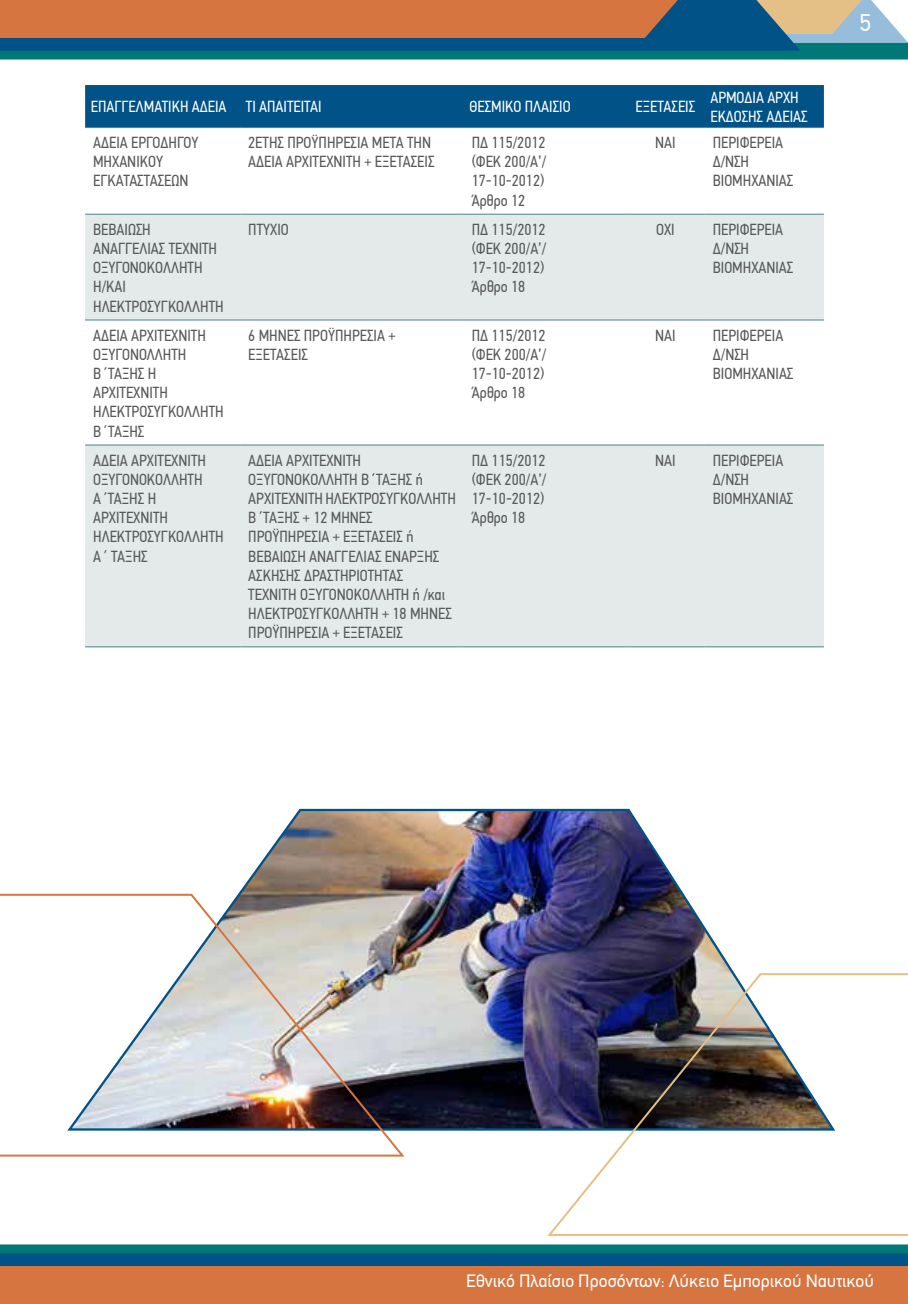
<style>
.page{position:relative;width:908px;height:1304px;background:#fff}
.page>*{position:absolute;margin:0;border:0;box-sizing:border-box;transform-origin:0 0}
.t1{font:24px "PF Din Text Pro";color:#fff}
.t2{font:18px "PF Din Text";color:#fff}
.t3{font:16px/19.2px "PF Din Text Cond Pro";color:#58595b}
.t4{font:16px/19.2px "PF Din Text Cond Pro";color:#fff}
</style>
<div class="page">
<div style="left:0;top:43px;width:907px;height:17px;background:#007878"></div>
<svg style="left:0;top:0;width:907px;height:51px;background:#8c7466"></svg>
<div style="left:0;top:1244px;width:907px;height:17px;background:#007878"></div>
<svg style="left:0;top:1253px;width:907px;height:51px;background:#9f6c51"></svg>
<div style="left:85px;top:85px;width:738px;height:42px;background:#005287"></div>
<svg style="left:85px;top:128px;width:738px;height:86px"></svg>
<svg style="left:85px;top:215px;width:738px;height:431px;fill:#e4e9e9"></svg>
<hr style="left:85px;top:214px;width:155px;height:1px;background:#448586">
<hr style="left:240px;top:214px;width:223px;height:1px;background:#448586">
<hr style="left:463px;top:214px;width:163px;height:1px;background:#448586">
<hr style="left:626px;top:214px;width:78px;height:1px;background:#448586">
<hr style="left:704px;top:214px;width:119px;height:1px;background:#448586">
<hr style="left:85px;top:319px;width:155px;height:1px;background:#448586">
<hr style="left:240px;top:319px;width:223px;height:1px;background:#448586">
<hr style="left:463px;top:319px;width:163px;height:1px;background:#448586">
<hr style="left:626px;top:319px;width:78px;height:1px;background:#448586">
<hr style="left:704px;top:319px;width:119px;height:1px;background:#448586">
<hr style="left:85px;top:445px;width:155px;height:1px;background:#448586">
<hr style="left:240px;top:445px;width:223px;height:1px;background:#448586">
<hr style="left:463px;top:445px;width:163px;height:1px;background:#448586">
<hr style="left:626px;top:445px;width:78px;height:1px;background:#448586">
<hr style="left:704px;top:445px;width:119px;height:1px;background:#448586">
<hr style="left:85px;top:127px;width:155px;height:1px;background:#448586">
<hr style="left:240px;top:127px;width:223px;height:1px;background:#448586">
<hr style="left:463px;top:127px;width:163px;height:1px;background:#448586">
<hr style="left:626px;top:127px;width:78px;height:1px;background:#448586">
<hr style="left:704px;top:127px;width:119px;height:1px;background:#448586">
<hr style="left:85px;top:646px;width:155px;height:1px;background:#448586">
<hr style="left:240px;top:646px;width:223px;height:1px;background:#448586">
<hr style="left:463px;top:646px;width:163px;height:1px;background:#448586">
<hr style="left:626px;top:646px;width:78px;height:1px;background:#448586">
<hr style="left:704px;top:646px;width:119px;height:1px;background:#448586">
<img style="left:239px;top:808px;width:495px;height:323px">
<img style="left:0;top:893px;width:406px;height:264px">
<img style="left:545px;top:972px;width:362px;height:264px">
<p class="t4" style="left:91px;top:97px;width:232px">ΕΠΑΓΓΕΛΜATIKH ΑΔΕΙΑ ΤΙ ΑΠΑΙΤΕΙΤΑΙ</p>
<p class="t4" style="left:469px;top:97px;width:103px">ΘΕΣΜΙΚΟ ΠΛΑΙΣΙΟ</p>
<p class="t4" style="left:635px;top:97px;width:61px">ΕΞΕΤΑΣΕΙΣ</p>
<p class="t4" style="left:710px;top:88px;width:99px">ΑΡΜΟΔΙΑ ΑΡΧΗ<br>ΕΚΔΟΣΗΣ ΑΔΕΙΑΣ</p>
<p class="t3" style="left:93px;top:133px;width:107px">ΑΔΕΙΑ ΕΡΓΟΔΗΓΟΎ<br>ΜΗΧΑΝΙΚΟΎ<br>ΕΓΚΑΤΑΣΤΆΣΕΩΝ</p>
<p class="t3" style="left:248px;top:133px;width:188px">2ΕΤΉΣ ΠΡΟΫΠΗΡΕΣΊΑ ΜΕΤΆ ΤΗΝ<br>ΆΔΕΙΑ ΑΡΧΙΤΕΧΝΊΤΗ + ΕΞΕΤΆΣΕΙΣ</p>
<p class="t3" style="left:471px;top:133px;width:76px">ΠΔ 115/2012 (ΦΕΚ 200/Α’/<br>17-10-2012)<br>Άρθρο 12</p>
<p class="t3" style="left:655px;top:133px;width:22px">ΝΑΙ</p>
<p class="t3" style="left:712px;top:133px;width:82px">ΠΕΡΙΦΕΡΕΙΑ<br>Δ/ΝΣΗ<br>ΒΙΟΜΗΧΑΝΙΑΣ</p>
<p class="t3" style="left:93px;top:220px;width:130px">ΒΕΒΑΊΩΣΗ<br>ΑΝΑΓΓΕΛΊΑΣ ΤΕΧΝΊΤΗ<br>ΟΞΥΓΟΝΟΚΟΛΛΗΤΉ<br>Ή/ΚΑΙ<br>ΗΛΕΚΤΡΟΣΥΓΚΟΛΛΗΤΉ</p>
<p class="t3" style="left:248px;top:220px;width:42px">ΠΤΥΧΊΟ</p>
<p class="t3" style="left:471px;top:220px;width:76px">ΠΔ 115/2012 (ΦΕΚ 200/Α’/<br>17-10-2012)<br>Άρθρο 18</p>
<p class="t3" style="left:655px;top:220px;width:20px">ΟΧΙ</p>
<p class="t3" style="left:712px;top:220px;width:82px">ΠΕΡΙΦΕΡΕΙΑ<br>Δ/ΝΣΗ<br>ΒΙΟΜΗΧΑΝΙΑΣ</p>
<p class="t3" style="left:93px;top:325px;width:130px">ΑΔΕΙΑ ΑΡΧΙΤΕΧΝΊΤΗ<br>ΟΞΥΓΟΝΟΛΛΗΤΉ<br>Β΄ΤΆΞΗΣ Ή<br>ΑΡΧΙΤΕΧΝΊΤΗ<br>ΗΛΕΚΤΡΟΣΥΓΚΟΛΛΗΤΉ<br>Β΄ΤΆΞΗΣ</p>
<p class="t3" style="left:248px;top:325px;width:149px">6 ΜΉΝΕΣ ΠΡΟΫΠΗΡΕΣΙΑ +<br>ΕΞΕΤΆΣΕΙΣ</p>
<p class="t3" style="left:471px;top:325px;width:76px">ΠΔ 115/2012 (ΦΕΚ 200/Α’/<br>17-10-2012)<br>Άρθρο 18</p>
<p class="t3" style="left:655px;top:325px;width:22px">ΝΑΙ</p>
<p class="t3" style="left:712px;top:325px;width:82px">ΠΕΡΙΦΕΡΕΙΑ<br>Δ/ΝΣΗ<br>ΒΙΟΜΗΧΑΝΙΑΣ</p>
<p class="t3" style="left:93px;top:450px;width:130px">ΑΔΕΙΑ ΑΡΧΙΤΕΧΝΊΤΗ<br>ΟΞΥΓΟΝΟΚΟΛΛΗΤΉ<br>Α΄ΤΆΞΗΣ Ή<br>ΑΡΧΙΤΕΧΝΊΤΗ<br>ΗΛΕΚΤΡΟΣΥΓΚΟΛΛΗΤΉ<br>Α΄ ΤΆΞΗΣ</p>
<p class="t3" style="left:248px;top:450px;width:207px">ΆΔΕΙΑ ΑΡΧΙΤΕΧΝΊΤΗ<br>ΟΞΥΓΟΝΟΚΟΛΛΗΤΉ Β΄ΤΆΞΗΣ ή<br>ΑΡΧΙΤΕΧΝΊΤΗ ΗΛΕΚΤΡΟΣΥΓΚΟΛΛΗΤΉ<br>Β΄ΤΆΞΗΣ + 12 ΜΉΝΕΣ<br>ΠΡΟΫΠΗΡΕΣΊΑ + ΕΞΕΤΆΣΕΙΣ ή<br>ΒΕΒΑΊΩΣΗ ΑΝΑΓΓΕΛΊΑΣ ΈΝΑΡΞΗΣ<br>ΆΣΚΗΣΗΣ ΔΡΑΣΤΗΡΙΌΤΗΤΑΣ<br>ΤΕΧΝΊΤΗ ΟΞΥΓΟΝΟΚΟΛΛΗΤΉ ή /και<br>ΗΛΕΚΤΡΟΣΥΓΚΟΛΛΗΤΉ + 18 ΜΉΝΕΣ<br>ΠΡΟΫΠΗΡΕΣΊΑ + ΕΞΕΤΆΣΕΙΣ</p>
<p class="t3" style="left:471px;top:450px;width:76px">ΠΔ 115/2012 (ΦΕΚ 200/Α’/<br>17-10-2012)<br>Άρθρο 18</p>
<p class="t3" style="left:655px;top:450px;width:22px">ΝΑΙ</p>
<p class="t3" style="left:712px;top:450px;width:82px">ΠΕΡΙΦΕΡΕΙΑ<br>Δ/ΝΣΗ<br>ΒΙΟΜΗΧΑΝΙΑΣ</p>
<h1 class="t1" style="left:859px;top:9px;width:13px">5</h1>
<p class="t2" style="left:466px;top:1270px;width:409px">Εθνικό Πλαίσιο Προσόντων: Λύκειο Εμπορικού Ναυτικού</p>
</div>
